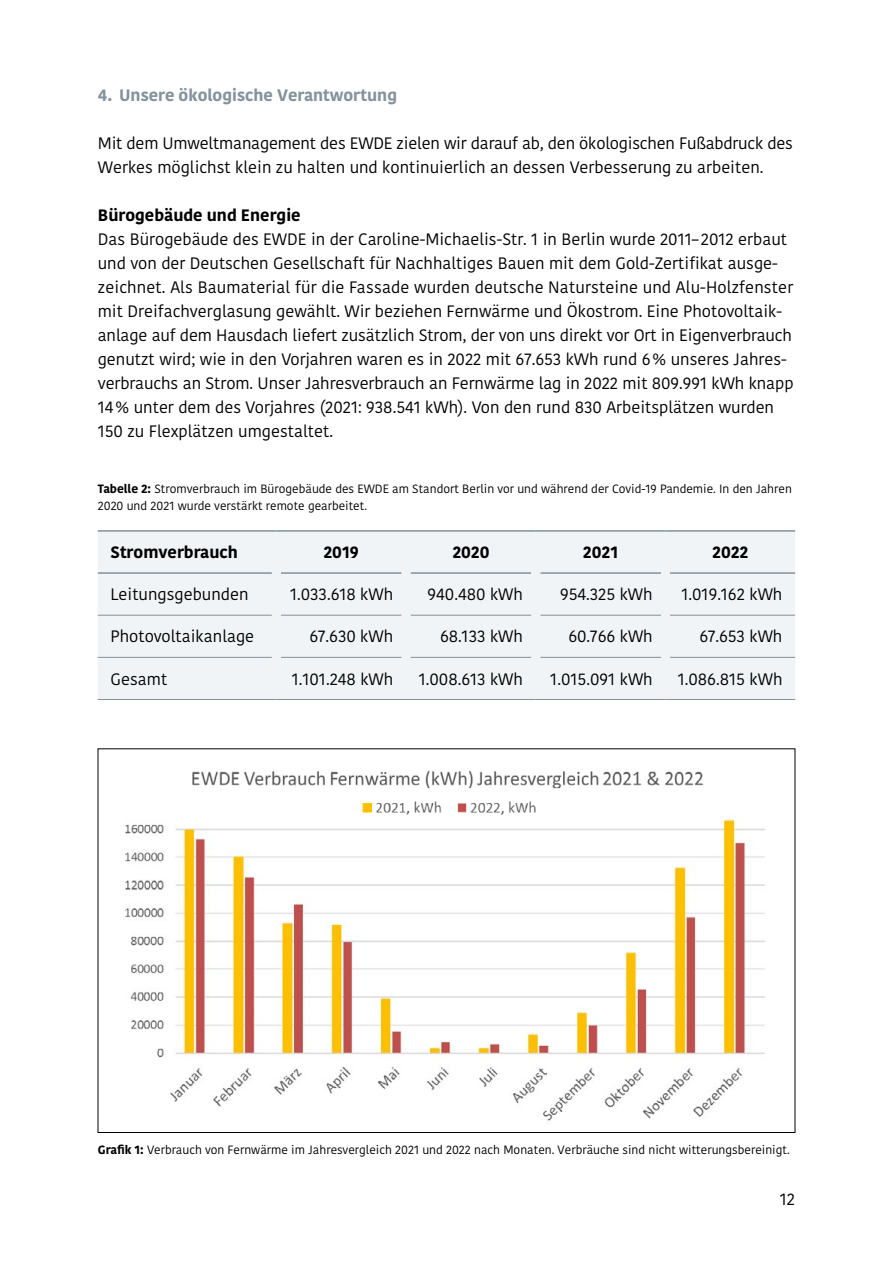
<style>
.page{position:relative;width:893px;height:1263px;background:#fff}
.page>*{position:absolute;margin:0;border:0;box-sizing:border-box;transform-origin:0 0}
.t1{font:16.5px/24px "Kohinoor";color:#000}
.t2{font:700 16.5px "Kohinoor";color:#000}
.t3{font:700 16.5px "Kohinoor";color:#83929b}
.t4{font:12px/16.5px "Kohinoor";color:#000}
.s1{font-weight:700}
</style>
<div class="page">
<div style="left:98px;top:532px;width:697px;height:167px;background:#f1f4f6"></div>
<hr style="left:98px;top:615px;width:174px;height:1px;background:#83929b">
<hr style="left:281px;top:615px;width:121px;height:1px;background:#83929b">
<hr style="left:411px;top:615px;width:120px;height:1px;background:#83929b">
<hr style="left:540px;top:615px;width:121px;height:1px;background:#83929b">
<hr style="left:670px;top:615px;width:125px;height:1px;background:#83929b">
<hr style="left:98px;top:657px;width:174px;height:1px;background:#83929b">
<hr style="left:281px;top:657px;width:121px;height:1px;background:#83929b">
<hr style="left:411px;top:657px;width:120px;height:1px;background:#83929b">
<hr style="left:540px;top:657px;width:121px;height:1px;background:#83929b">
<hr style="left:670px;top:657px;width:125px;height:1px;background:#83929b">
<hr style="left:98px;top:572px;width:174px;height:2px;background:#83929b">
<hr style="left:281px;top:572px;width:121px;height:2px;background:#83929b">
<hr style="left:411px;top:572px;width:120px;height:2px;background:#83929b">
<hr style="left:540px;top:572px;width:121px;height:2px;background:#83929b">
<hr style="left:670px;top:572px;width:125px;height:2px;background:#83929b">
<div style="left:272px;top:532px;width:9px;height:41px;background:#f1f4f6"></div>
<div style="left:402px;top:532px;width:9px;height:41px;background:#f1f4f6"></div>
<div style="left:531px;top:532px;width:9px;height:41px;background:#f1f4f6"></div>
<div style="left:661px;top:532px;width:9px;height:41px;background:#f1f4f6"></div>
<div style="left:272px;top:573px;width:9px;height:42px;background:#f1f4f6"></div>
<div style="left:402px;top:573px;width:9px;height:42px;background:#f1f4f6"></div>
<div style="left:531px;top:573px;width:9px;height:42px;background:#f1f4f6"></div>
<div style="left:661px;top:573px;width:9px;height:42px;background:#f1f4f6"></div>
<div style="left:272px;top:615px;width:9px;height:42px;background:#f1f4f6"></div>
<div style="left:402px;top:615px;width:9px;height:42px;background:#f1f4f6"></div>
<div style="left:531px;top:615px;width:9px;height:42px;background:#f1f4f6"></div>
<div style="left:661px;top:615px;width:9px;height:42px;background:#f1f4f6"></div>
<div style="left:272px;top:657px;width:9px;height:42px;background:#f1f4f6"></div>
<div style="left:402px;top:657px;width:9px;height:42px;background:#f1f4f6"></div>
<div style="left:531px;top:657px;width:9px;height:42px;background:#f1f4f6"></div>
<div style="left:661px;top:657px;width:9px;height:42px;background:#f1f4f6"></div>
<hr style="left:98px;top:530px;width:178px;height:2px;background:#83929b">
<hr style="left:276px;top:530px;width:130px;height:2px;background:#83929b">
<hr style="left:406px;top:530px;width:130px;height:2px;background:#83929b">
<hr style="left:536px;top:530px;width:129px;height:2px;background:#83929b">
<hr style="left:665px;top:530px;width:130px;height:2px;background:#83929b">
<hr style="left:98px;top:699px;width:178px;height:1px;background:#83929b">
<hr style="left:276px;top:699px;width:130px;height:1px;background:#83929b">
<hr style="left:406px;top:699px;width:130px;height:1px;background:#83929b">
<hr style="left:536px;top:699px;width:129px;height:1px;background:#83929b">
<hr style="left:665px;top:699px;width:130px;height:1px;background:#83929b">
<img style="left:125px;top:819px;width:640px;height:302px">
<img style="left:192px;top:770px;width:512px;height:18px">
<img style="left:362px;top:801px;width:174px;height:14px">
<p class="t3" style="left:98px;top:84px;width:301px">4. Unsere ökologische Verantwortung</p>
<p class="t1" style="left:98px;top:131px;width:697px">Mit dem Umweltmanagement des EWDE zielen wir darauf ab, den ökologischen Fußabdruck des<br>Werkes möglichst klein zu halten und kontinuierlich an dessen Verbesserung zu arbeiten.</p>
<p class="t2" style="left:98px;top:204px;width:204px">Bürogebäude und Energie</p>
<p class="t1" style="left:98px;top:227px;width:697px">Das Bürogebäude des EWDE in der Caroline-Michaelis-Str. 1 in Berlin wurde 2011– 2012 erbaut und von der Deutschen Gesellschaft für Nachhaltiges Bauen mit dem Gold-Zertifikat ausge&shy;zeichnet. Als Baumaterial für die Fassade wurden deutsche Natursteine und Alu-Holzfenster mit Dreifachverglasung gewählt. Wir beziehen Fernwärme und Ökostrom. Eine Photovoltaik&shy;anlage auf dem Hausdach liefert zusätzlich Strom, der von uns direkt vor Ort in Eigenverbrauch genutzt wird; wie in den Vorjahren waren es in 2022 mit 67.653 kWh rund 6% unseres Jahres&shy;verbrauchs an Strom. Unser Jahresverbrauch an Fernwärme lag in 2022 mit 809.991 kWh knapp 14% unter dem des Vorjahres (2021: 938.541 kWh). Von den rund 830 Arbeitsplätzen wurden 150 zu Flexplätzen umgestaltet.</p>
<p class="t4" style="left:98px;top:481px;width:696px"><span class="s1">Tabelle 2:</span> Stromverbrauch im Bürogebäude des EWDE am Standort Berlin vor und während der Covid-19 Pandemie. In den Jahren<br>2020 und 2021 wurde verstärkt remote gearbeitet.</p>
<p class="t2" style="left:111px;top:542px;width:129px">Stromverbrauch</p>
<p class="t2" style="left:323px;top:542px;width:37px">2019</p>
<p class="t2" style="left:452px;top:542px;width:39px">2020</p>
<p class="t2" style="left:583px;top:542px;width:37px">2021</p>
<p class="t2" style="left:712px;top:542px;width:38px">2022</p>
<p class="t1" style="left:111px;top:583px;width:140px">Leitungsgebunden</p>
<p class="t1" style="left:290px;top:583px;width:105px">1.033.618 kWh</p>
<p class="t1" style="left:428px;top:583px;width:97px">940.480 kWh</p>
<p class="t1" style="left:560px;top:583px;width:94px">954.325 kWh</p>
<p class="t1" style="left:681px;top:583px;width:102px">1.019.162 kWh</p>
<p class="t1" style="left:111px;top:625px;width:145px">Photovoltaikanlage</p>
<p class="t1" style="left:309px;top:625px;width:85px">67.630 kWh</p>
<p class="t1" style="left:440px;top:625px;width:84px">68.133 kWh</p>
<p class="t1" style="left:568px;top:625px;width:86px">60.766 kWh</p>
<p class="t1" style="left:699px;top:625px;width:85px">67.653 kWh</p>
<p class="t1" style="left:111px;top:667px;width:58px">Gesamt</p>
<p class="t1" style="left:292px;top:667px;width:103px">1.101.248 kWh</p>
<p class="t1" style="left:419px;top:667px;width:106px">1.008.613 kWh</p>
<p class="t1" style="left:550px;top:667px;width:104px">1.015.091 kWh</p>
<p class="t1" style="left:678px;top:667px;width:106px">1.086.815 kWh</p>
<p class="t4" style="left:98px;top:1141px;width:693px"><span class="s1">Grafik 1:</span> Verbrauch von Fernwärme im Jahresvergleich 2021 und 2022 nach Monaten. Verbräuche sind nicht witterungsbereinigt.</p>
<p class="t1" style="left:780px;top:1187px;width:17px">12</p>
</div>
